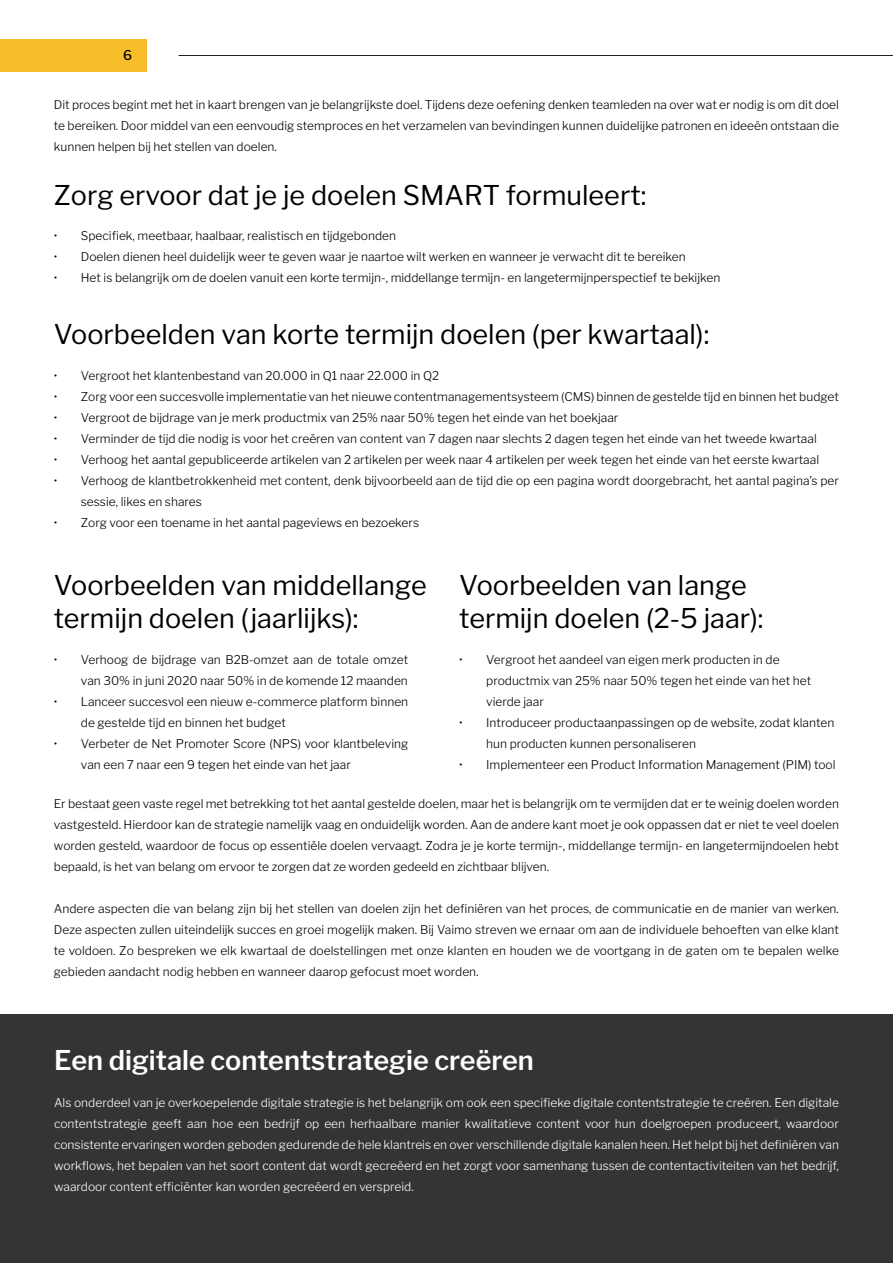
<style>
.page{position:relative;width:893px;height:1263px;background:#fff}
.page>*{position:absolute;margin:0;border:0;box-sizing:border-box;transform-origin:0 0}
.t1{font:27px/33px "Libre Franklin";color:#000}
.t2{font:600 27px "Libre Franklin";color:#fff}
.t3{font:500 13.5px "Libre Franklin";color:#000}
.t4{font:300 12px/21px "Libre Franklin";color:#000}
.t5{font:300 12px/21px "Libre Franklin";color:#fff;text-align:justify}
</style>
<div class="page">
<hr style="left:179px;top:55px;width:714px;height:1px;background:#222">
<div style="left:0;top:1014px;width:893px;height:249px;background:#343433"></div>
<div style="left:0;top:39px;width:147px;height:33px;background:#f8be29"></div>
<p class="t3" style="left:123px;top:47px;width:11px">6</p>
<p class="t4" style="left:54px;top:94px;width:787px;text-align:justify">Dit proces begint met het in kaart brengen van je belangrijkste doel. Tijdens deze oefening denken teamleden na over wat er nodig is om dit doel te bereiken. Door middel van een eenvoudig stemproces en het verzamelen van bevindingen kunnen duidelijke patronen en ideeën ontstaan die kunnen helpen bij het stellen van doelen.</p>
<h1 class="t1" style="left:54px;top:179px;width:594px">Zorg ervoor dat je je doelen SMART formuleert:</h1>
<p class="t4" style="left:54px;top:225px;width:344px">• Specifiek, meetbaar, haalbaar, realistisch en tijdgebonden</p>
<p class="t4" style="left:54px;top:246px;width:633px">• Doelen dienen heel duidelijk weer te geven waar je naartoe wilt werken en wanneer je verwacht dit te bereiken</p>
<p class="t4" style="left:54px;top:267px;width:668px">• Het is belangrijk om de doelen vanuit een korte termijn-, middellange termijn- en langetermijnperspectief te bekijken</p>
<h1 class="t1" style="left:54px;top:317px;width:657px">Voorbeelden van korte termijn doelen (per kwartaal):</h1>
<p class="t4" style="left:54px;top:365px;width:387px">• Vergroot het klantenbestand van 20.000 in Q1 naar 22.000 in Q2</p>
<p class="t4" style="left:54px;top:386px;width:787px">• Zorg voor een succesvolle implementatie van het nieuwe contentmanagementsysteem (CMS) binnen de gestelde tijd en binnen het budget</p>
<p class="t4" style="left:54px;top:407px;width:566px">• Vergroot de bijdrage van je merk productmix van 25% naar 50% tegen het einde van het boekjaar</p>
<p class="t4" style="left:54px;top:428px;width:764px">• Verminder de tijd die nodig is voor het creëren van content van 7 dagen naar slechts 2 dagen tegen het einde van het tweede kwartaal</p>
<p class="t4" style="left:54px;top:449px;width:767px">• Verhoog het aantal gepubliceerde artikelen van 2 artikelen per week naar 4 artikelen per week tegen het einde van het eerste kwartaal</p>
<p class="t4" style="left:81px;top:470px;width:760px;text-indent:-27px">• Verhoog de klantbetrokkenheid met content, denk bijvoorbeeld aan de tijd die op een pagina wordt doorgebracht, het aantal pagina’s per sessie, likes en shares</p>
<p class="t4" style="left:54px;top:512px;width:367px">• Zorg voor een toename in het aantal pageviews en bezoekers</p>
<h1 class="t1" style="left:54px;top:569px;width:374px">Voorbeelden van middellange termijn doelen (jaarlijks):</h1>
<h1 class="t1" style="left:459px;top:569px;width:306px">Voorbeelden van lange termijn doelen (2-5 jaar):</h1>
<p class="t4" style="left:54px;top:649px;width:356px;text-align:right">• Verhoog de bijdrage van B2B-omzet aan de totale omzet van 30% in juni 2020 naar 50% in de komende 12 maanden</p>
<p class="t4" style="left:81px;top:691px;width:329px;text-indent:-27px">• Lanceer succesvol een nieuw e-commerce platform binnen de gestelde tijd en binnen het budget</p>
<p class="t4" style="left:81px;top:733px;width:329px;text-indent:-27px">• Verbeter de Net Promoter Score (NPS) voor klantbeleving van een 7 naar een 9 tegen het einde van het jaar</p>
<p class="t4" style="left:486px;top:649px;width:327px;text-indent:-27px">• Vergroot het aandeel van eigen merk producten in de productmix van 25% naar 50% tegen het einde van het het vierde jaar</p>
<p class="t4" style="left:486px;top:712px;width:350px;text-indent:-27px">• Introduceer productaanpassingen op de website, zodat klanten hun producten kunnen personaliseren</p>
<p class="t4" style="left:459px;top:754px;width:378px">• Implementeer een Product Information Management (PIM) tool</p>
<p class="t4" style="left:54px;top:793px;width:787px;text-align:justify">Er bestaat geen vaste regel met betrekking tot het aantal gestelde doelen, maar het is belangrijk om te vermijden dat er te weinig doelen worden vastgesteld. Hierdoor kan de strategie namelijk vaag en onduidelijk worden. Aan de andere kant moet je ook oppassen dat er niet te veel doelen worden gesteld, waardoor de focus op essentiële doelen vervaagt. Zodra je je korte termijn-, middellange termijn- en langetermijndoelen hebt bepaald, is het van belang om ervoor te zorgen dat ze worden gedeeld en zichtbaar blijven.</p>
<p class="t4" style="left:54px;top:898px;width:787px;text-align:justify">Andere aspecten die van belang zijn bij het stellen van doelen zijn het definiëren van het proces, de communicatie en de manier van werken.<br>Deze aspecten zullen uiteindelijk succes en groei mogelijk maken. Bij Vaimo streven we ernaar om aan de individuele behoeften van elke klant te voldoen. Zo bespreken we elk kwartaal de doelstellingen met onze klanten en houden we de voortgang in de gaten om te bepalen welke gebieden aandacht nodig hebben en wanneer daarop gefocust moet worden.</p>
<h1 class="t2" style="left:54px;top:1044px;width:481px">Een digitale contentstrategie creëren</h1>
<p class="t5" style="left:54px;top:1092px;width:786px">Als onderdeel van je overkoepelende digitale strategie is het belangrijk om ook een specifieke digitale contentstrategie te creëren. Een digitale contentstrategie geeft aan hoe een bedrijf op een herhaalbare manier kwalitatieve content voor hun doelgroepen produceert, waardoor consistente ervaringen worden geboden gedurende de hele klantreis en over verschillende digitale kanalen heen. Het helpt bij het definiëren van workflows, het bepalen van het soort content dat wordt gecreëerd en het zorgt voor samenhang tussen de contentactiviteiten van het bedrijf, waardoor content efficiënter kan worden gecreëerd en verspreid.</p>
</div>
